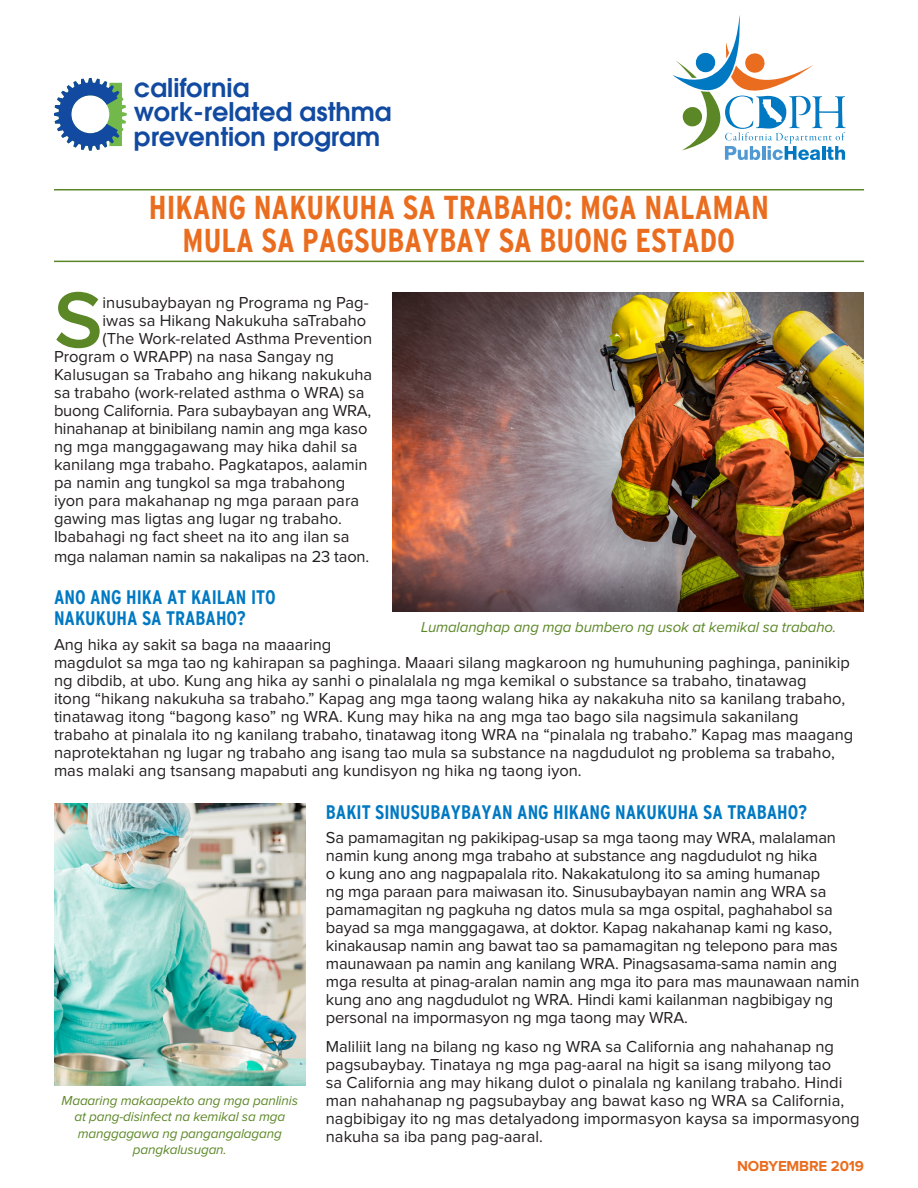
<style>
.page{position:relative;width:918px;height:1188px;background:#fff}
.page>*{position:absolute;margin:0;border:0;box-sizing:border-box;transform-origin:0 0}
.t1{font:600 81.75px "Proxima Nova";color:#5c8727}
.t2{font:700 33px/33px "Interstate Cond Mono";color:#ea6d1f;text-align:center}
.t3{font:600 25.65px/24.5px "Avant Garde";color:#114aa0}
.t4{font:700 19.5px/21px "Interstate Cond Mono";color:#0079c2}
.t5{font:16.5px/18px "Proxima Nova";color:#231f20}
.t6{font:italic 15px "Proxima Nova";letter-spacing:-.01em;color:#5c8727}
.t7{font:700 15px "Proxima Nova";letter-spacing:-.01em;color:#ea6d1f}
.t8{font:italic 13.5px/16.5px "Proxima Nova";letter-spacing:-.01em;color:#5c8727;text-align:center}
</style>
<div class="page">
<svg style="left:54px;top:78px;width:73px;height:73px"></svg>
<svg style="left:672px;top:15px;width:174px;height:145px"></svg>
<hr style="left:54px;top:189px;width:810px;height:1px;background:#5c8727">
<hr style="left:54px;top:261px;width:810px;height:1px;background:#5c8727">
<img style="left:393px;top:293px;width:471px;height:318px">
<img style="left:54px;top:804px;width:252px;height:281px">
<h3 class="t3" style="left:134px;top:75px;width:259px">california work-related asthma prevention program</h3>
<h2 class="t2" style="left:149px;top:191px;width:622px">HIKANG NAKUKUHA SA TRABAHO: MGA NALAMAN<br>MULA SA PAGSUBAYBAY SA BUONG ESTADO</h2>
<h1 class="t1" style="left:54px;top:274px;width:50px">S</h1>
<p class="t5" style="left:103px;top:294px;width:268px">inusubaybayan ng Programa ng Pag-</p>
<p class="t5" style="left:103px;top:312px;width:265px">iwas sa Hikang Nakukuha saTrabaho</p>
<p class="t5" style="left:103px;top:330px;width:271px">(The Work-related Asthma Prevention</p>
<p class="t5" style="left:54px;top:348px;width:281px">Program o WRAPP) na nasa Sangay ng</p>
<p class="t5" style="left:54px;top:366px;width:320px">Kalusugan sa Trabaho ang hikang nakukuha</p>
<p class="t5" style="left:54px;top:384px;width:312px">sa trabaho (work-related asthma o WRA) sa</p>
<p class="t5" style="left:54px;top:402px;width:319px">buong California. Para subaybayan ang WRA,</p>
<p class="t5" style="left:54px;top:420px;width:315px">hinahanap at binibilang namin ang mga kaso</p>
<p class="t5" style="left:54px;top:438px;width:305px">ng mga manggagawang may hika dahil sa</p>
<p class="t5" style="left:54px;top:456px;width:315px">kanilang mga trabaho. Pagkatapos, aalamin</p>
<p class="t5" style="left:54px;top:474px;width:293px">pa namin ang tungkol sa mga trabahong</p>
<p class="t5" style="left:54px;top:492px;width:307px">iyon para makahanap ng mga paraan para</p>
<p class="t5" style="left:54px;top:510px;width:289px">gawing mas ligtas ang lugar ng trabaho.</p>
<p class="t5" style="left:54px;top:528px;width:297px">Ibabahagi ng fact sheet na ito ang ilan sa</p>
<p class="t5" style="left:54px;top:548px;width:317px">mga nalaman namin sa nakalipas na 23 taon.</p>
<p class="t4" style="left:54px;top:587px;width:223px">ANO ANG HIKA AT KAILAN ITO<br>NAKUKUHA SA TRABAHO?</p>
<p class="t5" style="left:54px;top:636px;width:801px">Ang hika ay sakit sa baga na maaaring<br>magdulot sa mga tao ng kahirapan sa paghinga. Maaari silang magkaroon ng humuhuning paghinga, paninikip ng dibdib, at ubo. Kung ang hika ay sanhi o pinalalala ng mga kemikal o substance sa trabaho, tinatawag<br>itong “hikang nakukuha sa trabaho.” Kapag ang mga taong walang hika ay nakakuha nito sa kanilang trabaho, tinatawag itong “bagong kaso” ng WRA. Kung may hika na ang mga tao bago sila nagsimula sakanilang trabaho at pinalala ito ng kanilang trabaho, tinatawag itong WRA na “pinalala ng trabaho.” Kapag mas maagang naprotektahan ng lugar ng trabaho ang isang tao mula sa substance na nagdudulot ng problema sa trabaho, mas malaki ang tsansang mapabuti ang kundisyon ng hika ng taong iyon.</p>
<p class="t4" style="left:326px;top:801px;width:483px">BAKIT SINUSUBAYBAYAN ANG HIKANG NAKUKUHA SA TRABAHO?</p>
<p class="t5" style="left:326px;top:829px;width:535px">Sa pamamagitan ng pakikipag-usap sa mga taong may WRA, malalaman namin kung anong mga trabaho at substance ang nagdudulot ng hika<br>o kung ano ang nagpapalala rito. Nakakatulong ito sa aming humanap<br>ng mga paraan para maiwasan ito. Sinusubaybayan namin ang WRA sa pamamagitan ng pagkuha ng datos mula sa mga ospital, paghahabol sa bayad sa mga manggagawa, at doktor. Kapag nakahanap kami ng kaso, kinakausap namin ang bawat tao sa pamamagitan ng telepono para mas maunawaan pa namin ang kanilang WRA. Pinagsasama-sama namin ang mga resulta at pinag-aralan namin ang mga ito para mas maunawaan namin kung ano ang nagdudulot ng WRA. Hindi kami kailanman nagbibigay ng personal na impormasyon ng mga taong may WRA.</p>
<p class="t6" style="left:421px;top:618px;width:417px">Lumalanghap ang mga bumbero ng usok at kemikal sa trabaho.</p>
<p class="t8" style="left:62px;top:1092px;width:238px">Maaaring makaapekto ang mga panlinis at pang-disinfect na kemikal sa mga manggagawa ng pangangalagang pangkalusugan.</p>
<p class="t5" style="left:326px;top:1038px;width:535px">Maliliit lang na bilang ng kaso ng WRA sa California ang nahahanap ng pagsubaybay. Tinataya ng mga pag-aaral na higit sa isang milyong tao<br>sa California ang may hikang dulot o pinalala ng kanilang trabaho. Hindi man nahahanap ng pagsubaybay ang bawat kaso ng WRA sa California, nagbibigay ito ng mas detalyadong impormasyon kaysa sa impormasyong nakuha sa iba pang pag-aaral.</p>
<p class="t7" style="left:737px;top:1158px;width:128px">NOBYEMBRE 2019</p>
</div>
